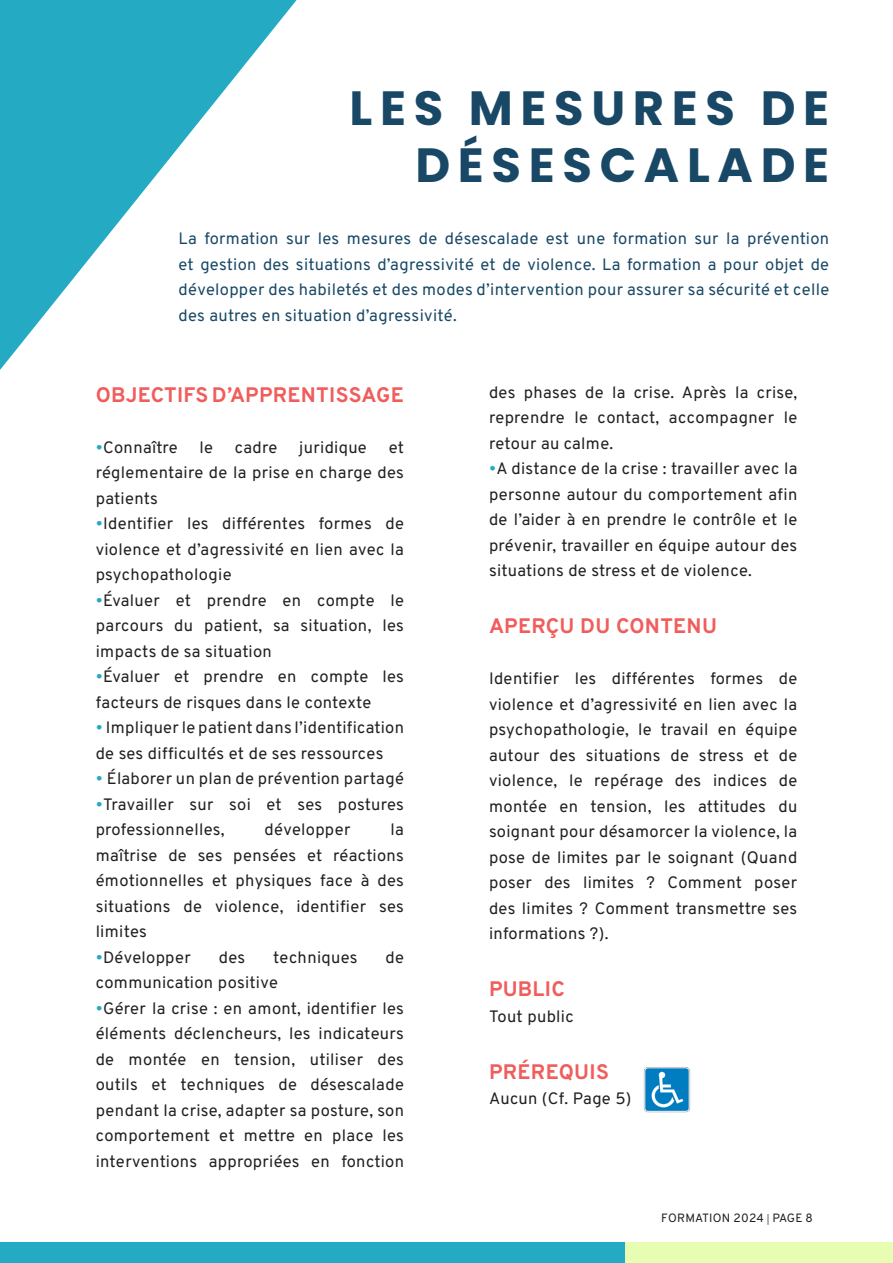
<style>
.page{position:relative;width:893px;height:1263px;background:#fff}
.page>*{position:absolute;margin:0;border:0;box-sizing:border-box;transform-origin:0 0}
.t1{font:700 48px "Poppins";letter-spacing:.16em;color:#184866}
.t2{font:700 21px "Overpass";letter-spacing:.015em;color:#f05d5c}
.t3{font:16.5px/25.5px "Overpass";letter-spacing:.02em;color:#231f20;text-align:justify}
.t4{font:16.5px/25.5px "Overpass";letter-spacing:.02em;color:#184866;text-align:justify}
.t5{font:12px "Overpass";letter-spacing:.015em;color:#231f20}
.s1{font-weight:700;color:#25aac4}
.s2{font-size:7.5px}
</style>
<div class="page">
<div style="left:0;top:1242px;width:625px;height:21px;background:#25aac4"></div>
<div style="left:625px;top:1242px;width:268px;height:21px;background:#e7fdb1"></div>
<svg style="left:0;top:0;width:297px;height:370px;fill:#25aac4"></svg>
<img style="left:643px;top:1067px;width:48px;height:46px">
<p class="t1" style="left:350px;top:80px;width:481px">LES MESURES DE</p>
<p class="t1" style="left:415px;top:138px;width:415px">DÉSESCALADE</p>
<p class="t4" style="left:179px;top:225px;width:652px">La formation sur les mesures de désescalade est une formation sur la prévention et gestion des situations d’agressivité et de violence. La formation a pour objet de développer des habiletés et des modes d’intervention pour assurer sa sécurité et celle des autres en situation d’agressivité.</p>
<p class="t2" style="left:96px;top:377px;width:310px">OBJECTIFS D’APPRENTISSAGE</p>
<p class="t3" style="left:96px;top:433px;width:84px"><span class="s1">•</span>Connaître</p>
<p class="t3" style="left:200px;top:433px;width:15px">le</p>
<p class="t3" style="left:235px;top:433px;width:44px">cadre</p>
<p class="t3" style="left:299px;top:433px;width:69px">juridique</p>
<p class="t3" style="left:96px;top:433px;width:310px;text-indent:293px">et réglementaire de la prise en charge des patients</p>
<p class="t3" style="left:96px;top:510px;width:310px"><span class="s1">•</span>Identifier les différentes formes de violence et d’agressivité en lien avec la psychopathologie</p>
<p class="t3" style="left:96px;top:586px;width:310px"><span class="s1">•</span>Évaluer et prendre en compte le parcours du patient, sa situation, les impacts de sa situation</p>
<p class="t3" style="left:96px;top:663px;width:310px"><span class="s1">•</span>Évaluer et prendre en compte les facteurs de risques dans le contexte</p>
<p class="t3" style="left:96px;top:714px;width:310px"><span class="s1">•</span> Impliquer le patient dans l’identification de ses difficultés et de ses ressources</p>
<p class="t3" style="left:96px;top:765px;width:310px"><span class="s1">•</span> Élaborer un plan de prévention partagé</p>
<p class="t3" style="left:96px;top:790px;width:310px"><span class="s1">•</span>Travailler sur soi et ses postures professionnelles,</p>
<p class="t3" style="left:265px;top:816px;width:88px">développer</p>
<p class="t3" style="left:96px;top:816px;width:310px;text-indent:295px">la maîtrise de ses pensées et réactions émotionnelles et physiques face à des situations de violence, identifier ses limites</p>
<p class="t3" style="left:96px;top:943px;width:97px"><span class="s1">•</span>Développer</p>
<p class="t3" style="left:219px;top:943px;width:28px">des</p>
<p class="t3" style="left:273px;top:943px;width:86px">techniques</p>
<p class="t3" style="left:385px;top:943px;width:20px">de</p>
<p class="t3" style="left:96px;top:969px;width:184px">communication positive</p>
<p class="t3" style="left:96px;top:994px;width:310px"><span class="s1">•</span>Gérer la crise : en amont, identifier les éléments déclencheurs, les indicateurs de montée en tension, utiliser des outils et techniques de désescalade pendant la crise, adapter sa posture, son comportement et mettre en place les interventions appropriées en fonction</p>
<p class="t3" style="left:489px;top:378px;width:310px">des phases de la crise. Après la crise, reprendre le contact, accompagner le retour au calme.</p>
<p class="t3" style="left:489px;top:455px;width:310px"><span class="s1">•</span>A distance de la crise : travailler avec la personne autour du comportement afin de l’aider à en prendre le contrôle et le prévenir, travailler en équipe autour des situations de stress et de violence.</p>
<p class="t2" style="left:489px;top:609px;width:229px">APERÇU DU CONTENU</p>
<p class="t3" style="left:489px;top:665px;width:310px">Identifier les différentes formes de violence et d’agressivité en lien avec la psychopathologie, le travail en équipe autour des situations de stress et de violence, le repérage des indices de montée en tension, les attitudes du soignant pour désamorcer la violence, la pose de limites par le soignant (Quand poser des limites ? Comment poser des limites ? Comment transmettre ses informations ?).</p>
<p class="t2" style="left:489px;top:972px;width:77px">PUBLIC</p>
<p class="t3" style="left:489px;top:1002px;width:86px">Tout public</p>
<p class="t2" style="left:489px;top:1054px;width:121px">PRÉREQUIS</p>
<p class="t3" style="left:489px;top:1085px;width:144px">Aucun (Cf. Page 5)</p>
<p class="t5" style="left:661px;top:1208px;width:153px">FORMATION 2024 <span class="s2">|</span> PAGE 8</p>
</div>
